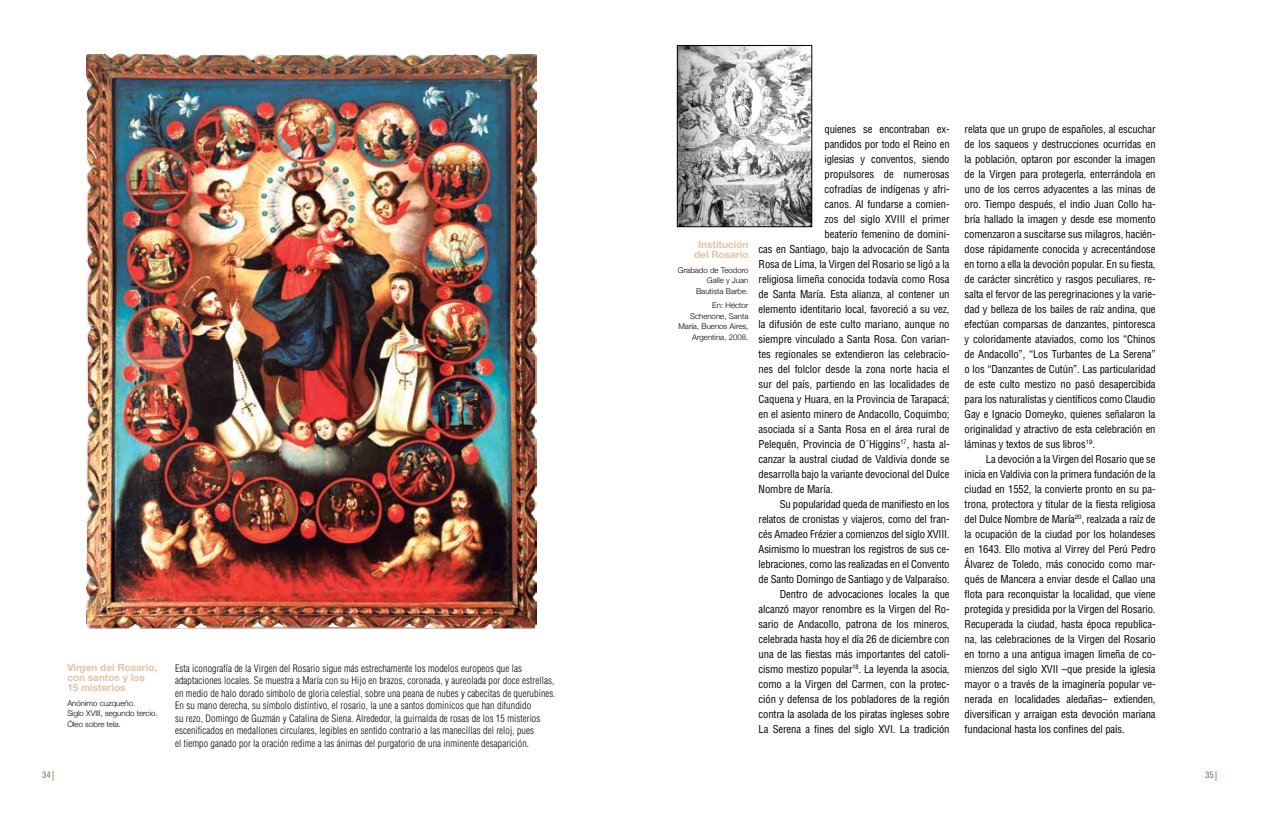
<style>
.page{position:relative;width:1262px;height:815px;background:#fff}
.page>*{position:absolute;margin:0;border:0;box-sizing:border-box;transform-origin:0 0}
.t1{font:condensed 10.62px/15px "Helvetica";letter-spacing:-.01em;color:#000;text-align:justify}
.t2{font:300 condensed 10px/12.5px "Helvetica";letter-spacing:.01em;color:#000}
.t3{font:700 10px/10px "Helvetica Neue";color:#e6c2a3}
.t4{font:condensed 8.75px "Helvetica";color:#5c6f7c}
.t5{font:300 7.88px/10.6px "Helvetica Neue";color:#000;text-align:right}
</style>
<div class="page">
<img style="left:679px;top:47px;width:131px;height:178px">
<div style="left:677px;top:45px;width:135px;height:182px;border:1px solid #000"></div>
<img style="left:86px;top:55px;width:450px;height:574px">
<p class="t3" style="left:67px;top:663px;width:91px">Virgen del Rosario, con santos y los<br>15 misterios</p>
<p class="t5" style="left:67px;top:697px;width:92px;text-align:left">Anónimo cuzqueño.<br>Siglo XVIII, segundo tercio.<br>Óleo sobre tela.</p>
<p class="t4" style="left:42px;top:769px;width:10px">34</p>
<p class="t2" style="left:175px;top:662px;width:382px">Esta iconografía de la Virgen del Rosario sigue más estrechamente los modelos europeos que las adaptaciones locales. Se muestra a María con su Hijo en brazos, coronada, y aureolada por doce estrellas, en medio de halo dorado símbolo de gloria celestial, sobre una peana de nubes y cabecitas de querubines.<br>En su mano derecha, su símbolo distintivo, el rosario, la une a santos dominicos que han difundido<br>su rezo, Domingo de Guzmán y Catalina de Siena. Alrededor, la guirnalda de rosas de los 15 misterios escenificados en medallones circulares, legibles en sentido contrario a las manecillas del reloj, pues<br>el tiempo ganado por la oración redime a las ánimas del purgatorio de una inminente desaparición.</p>
<p class="t3" style="left:694px;top:240px;width:56px;text-align:center">Institución del Rosario</p>
<p class="t5" style="left:678px;top:264px;width:72px">Grabado de Teodoro<br>Galle y Juan<br>Bautista Barbe.</p>
<p class="t5" style="left:678px;top:300px;width:72px">En: Héctor<br>Schenone, Santa<br>María, Buenos Aires,<br>Argentina, 2008.</p>
<p class="t1" style="left:824px;top:121px;width:127px">quienes se encontraban ex-</p>
<p class="t1" style="left:824px;top:136px;width:127px">pandidos por todo el Reino en</p>
<p class="t1" style="left:824px;top:151px;width:127px">iglesias y conventos, siendo</p>
<p class="t1" style="left:824px;top:166px;width:127px">propulsores de numerosas</p>
<p class="t1" style="left:824px;top:181px;width:127px">cofradías de indígenas y afri-</p>
<p class="t1" style="left:824px;top:196px;width:127px">canos. Al fundarse a comien-</p>
<p class="t1" style="left:824px;top:211px;width:127px">zos del siglo XVIII el primer</p>
<p class="t1" style="left:824px;top:226px;width:127px">beaterio femenino de domini-</p>
<p class="t1" style="left:758px;top:241px;width:192px">cas en Santiago, bajo la advocación de Santa</p>
<p class="t1" style="left:758px;top:256px;width:192px">Rosa de Lima, la Virgen del Rosario se ligó a la</p>
<p class="t1" style="left:758px;top:271px;width:192px">religiosa limeña conocida todavía como Rosa</p>
<p class="t1" style="left:758px;top:286px;width:192px">de Santa María. Esta alianza, al contener un</p>
<p class="t1" style="left:758px;top:301px;width:192px">elemento identitario local, favoreció a su vez,</p>
<p class="t1" style="left:758px;top:316px;width:192px">la difusión de este culto mariano, aunque no</p>
<p class="t1" style="left:758px;top:331px;width:192px">siempre vinculado a Santa Rosa. Con varian-</p>
<p class="t1" style="left:758px;top:346px;width:192px">tes regionales se extendieron las celebracio-</p>
<p class="t1" style="left:758px;top:361px;width:192px">nes del folclor desde la zona norte hacia el</p>
<p class="t1" style="left:758px;top:376px;width:192px">sur del país, partiendo en las localidades de</p>
<p class="t1" style="left:758px;top:391px;width:192px">Caquena y Huara, en la Provincia de Tarapacá;</p>
<p class="t1" style="left:758px;top:406px;width:192px">en el asiento minero de Andacollo, Coquimbo;</p>
<p class="t1" style="left:758px;top:421px;width:192px">asociada sí a Santa Rosa en el área rural de</p>
<p class="t1" style="left:758px;top:436px;width:192px">Pelequén, Provincia de O´Higgins<sup>17</sup>, hasta al-</p>
<p class="t1" style="left:758px;top:451px;width:192px">canzar la austral ciudad de Valdivia donde se</p>
<p class="t1" style="left:758px;top:466px;width:192px">desarrolla bajo la variante devocional del Dulce</p>
<p class="t1" style="left:758px;top:481px;width:76px">Nombre de María.</p>
<p class="t1" style="left:780px;top:496px;width:171px">Su popularidad queda de manifiesto en los</p>
<p class="t1" style="left:758px;top:511px;width:192px">relatos de cronistas y viajeros, como del fran-</p>
<p class="t1" style="left:758px;top:526px;width:192px">cés Amadeo Frézier a comienzos del siglo XVIII.</p>
<p class="t1" style="left:758px;top:541px;width:192px">Asimismo lo muestran los registros de sus ce-</p>
<p class="t1" style="left:758px;top:556px;width:192px">lebraciones, como las realizadas en el Convento</p>
<p class="t1" style="left:758px;top:571px;width:192px">de Santo Domingo de Santiago y de Valparaíso.</p>
<p class="t1" style="left:780px;top:586px;width:171px">Dentro de advocaciones locales la que</p>
<p class="t1" style="left:758px;top:601px;width:192px">alcanzó mayor renombre es la Virgen del Ro-</p>
<p class="t1" style="left:758px;top:616px;width:192px">sario de Andacollo, patrona de los mineros,</p>
<p class="t1" style="left:758px;top:631px;width:192px">celebrada hasta hoy el día 26 de diciembre con</p>
<p class="t1" style="left:758px;top:646px;width:192px">una de las fiestas más importantes del catoli-</p>
<p class="t1" style="left:758px;top:661px;width:192px">cismo mestizo popular<sup>18</sup>. La leyenda la asocia,</p>
<p class="t1" style="left:758px;top:676px;width:192px">como a la Virgen del Carmen, con la protec-</p>
<p class="t1" style="left:758px;top:691px;width:192px">ción y defensa de los pobladores de la región</p>
<p class="t1" style="left:758px;top:706px;width:192px">contra la asolada de los piratas ingleses sobre</p>
<p class="t1" style="left:758px;top:721px;width:192px">La Serena a fines del siglo XVI. La tradición</p>
<p class="t1" style="left:964px;top:121px;width:192px">relata que un grupo de españoles, al escuchar de los saqueos y destrucciones ocurridas en la población, optaron por esconder la imagen de la Virgen para protegerla, enterrándola en uno de los cerros adyacentes a las minas de oro. Tiempo después, el indio Juan Collo ha&shy;bría hallado la imagen y desde ese momento comenzaron a suscitarse sus milagros, hacién&shy;dose rápidamente conocida y acrecentándose en torno a ella la devoción popular. En su fiesta, de carácter sincrético y rasgos peculiares, re&shy;salta el fervor de las peregrinaciones y la varie&shy;dad y belleza de los bailes de raíz andina, que efectúan comparsas de danzantes, pintoresca y coloridamente ataviados, como los “Chinos de Andacollo”, “Los Turbantes de La Serena” o los “Danzantes de Cutún”. Las particularidad de este culto mestizo no pasó desapercibida para los naturalistas y científicos como Claudio Gay e Ignacio Domeyko, quienes señalaron la originalidad y atractivo de esta celebración en láminas y textos de sus libros<sup>19</sup>.</p>
<p class="t1" style="left:964px;top:451px;width:192px;text-indent:21px">La devoción a la Virgen del Rosario que se inicia en Valdivia con la primera fundación de la ciudad en 1552, la convierte pronto en su pa&shy;trona, protectora y titular de la fiesta religiosa del Dulce Nombre de María<sup>20</sup>, realzada a raíz de la ocupación de la ciudad por los holandeses en 1643. Ello motiva al Virrey del Perú Pedro Álvarez de Toledo, más conocido como mar&shy;qués de Mancera a enviar desde el Callao una flota para reconquistar la localidad, que viene protegida y presidida por la Virgen del Rosario.<br>Recuperada la ciudad, hasta época republica&shy;na, las celebraciones de la Virgen del Rosario en torno a una antigua imagen limeña de co&shy;mienzos del siglo XVII –que preside la iglesia mayor o a través de la imaginería popular ve&shy;nerada en localidades aledañas– extienden, diversifican y arraigan esta devoción mariana fundacional hasta los confines del país.</p>
<p class="t4" style="left:1205px;top:769px;width:10px">35</p>
</div>
